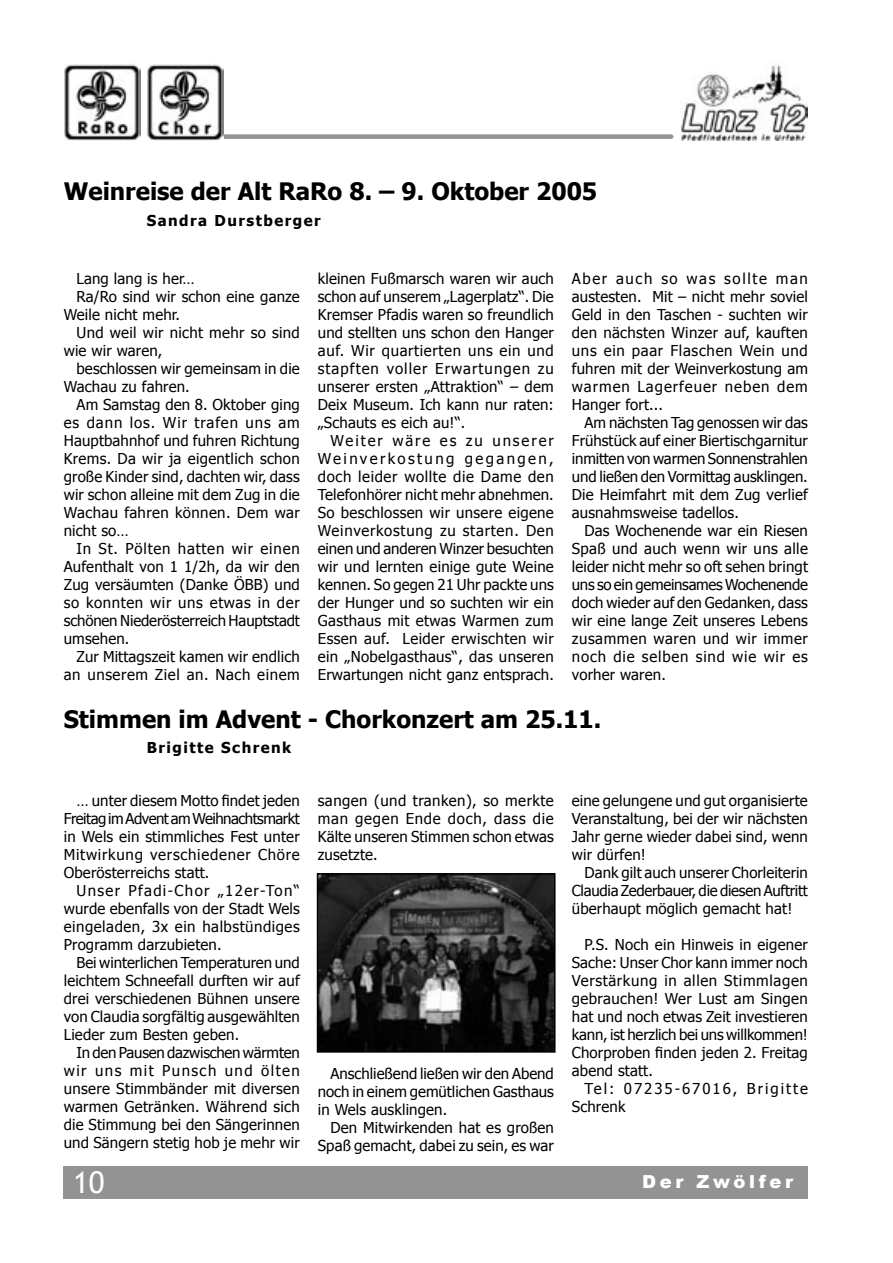
<style>
.page{position:relative;width:893px;height:1263px;background:#fff}
.page>*{position:absolute;margin:0;border:0;box-sizing:border-box;transform-origin:0 0}
.t1{font:30px "Trebuchet MS";color:#fff}
.Headline{font:700 24px "Tahoma";color:#000}
.t2{font:900 18px "Arial";letter-spacing:.205em;color:#fff}
.Text{font:15px/18px "Tahoma";letter-spacing:.01em;color:#000;text-align:justify}
.Autor{font:700 15px "Tahoma";letter-spacing:.1em;color:#000}
.Text-2{font:15px/18px "Tahoma";letter-spacing:.13em;color:#000}
</style>
<div class="page">
<div style="left:64px;top:1166px;width:744px;height:33px;background:#939393"></div>
<div style="left:149px;top:134px;width:522px;height:5px;background:#939393"></div>
<img style="left:681px;top:65px;width:127px;height:75px">
<img style="left:64px;top:64px;width:76px;height:76px">
<img style="left:320px;top:876px;width:233px;height:174px">
<div style="left:317px;top:873px;width:239px;height:180px;border:2px solid #000"></div>
<img style="left:147px;top:64px;width:76px;height:76px">
<p class="Headline" style="left:64px;top:175px;width:535px">Weinreise der Alt RaRo 8. – 9. Oktober 2005</p>
<p class="Autor" style="left:147px;top:210px;width:176px">Sandra Durstberger</p>
<p class="Text" style="left:77px;top:268px;width:120px">Lang lang is her…</p>
<p class="Text" style="left:64px;top:286px;width:238px;text-indent:13px">Ra/Ro sind wir schon eine ganze<br>Weile nicht mehr.</p>
<p class="Text" style="left:64px;top:322px;width:238px;text-indent:13px">Und weil wir nicht mehr so sind wie wir waren,</p>
<p class="Text" style="left:64px;top:358px;width:238px;text-indent:13px">beschlossen wir gemeinsam in die<br>Wachau zu fahren.</p>
<p class="Text" style="left:64px;top:394px;width:238px;text-indent:13px">Am Samstag den 8. Oktober ging es dann los. Wir trafen uns am Hauptbahnhof und fuhren Richtung Krems. Da wir ja eigentlich schon große Kinder sind, dachten wir, dass wir schon alleine mit dem Zug in die Wachau fahren können. Dem war nicht so…</p>
<p class="Text" style="left:64px;top:538px;width:238px;text-indent:13px">In St. Pölten hatten wir einen Aufenthalt von 1 1/2h, da wir den Zug versäumten (Danke ÖBB) und so konnten wir uns etwas in der schönen Niederösterreich Hauptstadt umsehen.</p>
<p class="Text" style="left:64px;top:646px;width:238px;text-align:right">Zur Mittagszeit kamen wir endlich an unserem Ziel an. Nach einem</p>
<p class="Text" style="left:318px;top:268px;width:238px">kleinen Fußmarsch waren wir auch schon auf unserem „Lagerplatz“. Die Kremser Pfadis waren so freundlich und stellten uns schon den Hanger auf. Wir quartierten uns ein und stapften voller Erwartungen zu unserer ersten „Attraktion“ – dem Deix Museum. Ich kann nur raten: „Schauts es eich au!“.</p>
<p class="Text" style="left:318px;top:430px;width:238px;text-indent:13px">Weiter wäre es zu unserer Weinverkostung gegangen, doch leider wollte die Dame den Telefonhörer nicht mehr abnehmen.<br>So beschlossen wir unsere eigene Weinverkostung zu starten. Den einen und anderen Winzer besuchten wir und lernten einige gute Weine kennen. So gegen 21 Uhr packte uns der Hunger und so suchten wir ein Gasthaus mit etwas Warmen zum Essen auf. Leider erwischten wir ein „Nobelgasthaus“, das unseren Erwartungen nicht ganz entsprach.</p>
<p class="Text" style="left:572px;top:268px;width:238px">Aber auch so was sollte man austesten. Mit – nicht mehr soviel Geld in den Taschen - suchten wir den nächsten Winzer auf, kauften uns ein paar Flaschen Wein und fuhren mit der Weinverkostung am warmen Lagerfeuer neben dem Hanger fort...</p>
<p class="Text" style="left:572px;top:412px;width:238px;text-indent:13px">Am nächsten Tag genossen wir das Frühstück auf einer Biertischgarnitur inmitten von warmen Sonnenstrahlen und ließen den Vormittag ausklingen.<br>Die Heimfahrt mit dem Zug verlief ausnahmsweise tadellos.</p>
<p class="Text" style="left:572px;top:520px;width:238px;text-indent:13px">Das Wochenende war ein Riesen Spaß und auch wenn wir uns alle leider nicht mehr so oft sehen bringt uns so ein gemeinsames Wochenende doch wieder auf den Gedanken, dass wir eine lange Zeit unseres Lebens zusammen waren und wir immer noch die selben sind wie wir es vorher waren.</p>
<p class="Headline" style="left:64px;top:702px;width:539px">Stimmen im Advent - Chorkonzert am 25.11.</p>
<p class="Autor" style="left:147px;top:737px;width:146px">Brigitte Schrenk</p>
<p class="Text" style="left:64px;top:791px;width:237px;text-indent:13px">… unter diesem Motto findet jeden Freitag im Advent am Weihnachtsmarkt in Wels ein stimmliches Fest unter Mitwirkung verschiedener Chöre Oberösterreichs statt.</p>
<p class="Text" style="left:64px;top:881px;width:238px;text-indent:13px">Unser Pfadi-Chor „12er-Ton“ wurde ebenfalls von der Stadt Wels eingeladen, 3x ein halbstündiges Programm darzubieten.</p>
<p class="Text" style="left:64px;top:953px;width:238px;text-indent:13px">Bei winterlichen Temperaturen und leichtem Schneefall durften wir auf drei verschiedenen Bühnen unsere von Claudia sorgfältig ausgewählten Lieder zum Besten geben.</p>
<p class="Text" style="left:64px;top:1043px;width:238px;text-indent:13px">In den Pausen dazwischen wärmten wir uns mit Punsch und ölten unsere Stimmbänder mit diversen warmen Getränken. Während sich die Stimmung bei den Sängerinnen und Sängern stetig hob je mehr wir</p>
<p class="Text" style="left:318px;top:791px;width:238px">sangen (und tranken), so merkte man gegen Ende doch, dass die Kälte unseren Stimmen schon etwas zusetzte.</p>
<p class="Text" style="left:318px;top:1064px;width:238px;text-indent:13px">Anschließend ließen wir den Abend noch in einem gemütlichen Gasthaus in Wels ausklingen.</p>
<p class="Text" style="left:318px;top:1118px;width:238px;text-align:right">Den Mitwirkenden hat es großen<br>Spaß gemacht, dabei zu sein, es war</p>
<p class="Text" style="left:572px;top:791px;width:238px">eine gelungene und gut organisierte Veranstaltung, bei der wir nächsten Jahr gerne wieder dabei sind, wenn wir dürfen!</p>
<p class="Text" style="left:572px;top:863px;width:238px;text-indent:13px">Dank gilt auch unserer Chorleiterin Claudia Zederbauer, die diesen Auftritt überhaupt möglich gemacht hat!</p>
<p class="Text" style="left:572px;top:935px;width:238px;text-indent:13px">P.S. Noch ein Hinweis in eigener Sache: Unser Chor kann immer noch Verstärkung in allen Stimmlagen gebrauchen! Wer Lust am Singen hat und noch etwas Zeit investieren kann, ist herzlich bei uns willkommen!<br>Chorproben finden jeden 2. Freitag abend statt.</p>
<p class="Text-2" style="left:572px;top:1079px;width:238px;text-indent:13px">Tel: 07235-67016, Brigitte<br>Schrenk</p>
<h1 class="t1" style="left:73px;top:1164px;width:33px">10</h1>
<p class="t2" style="left:642px;top:1168px;width:153px">Der Zwölfer</p>
</div>
